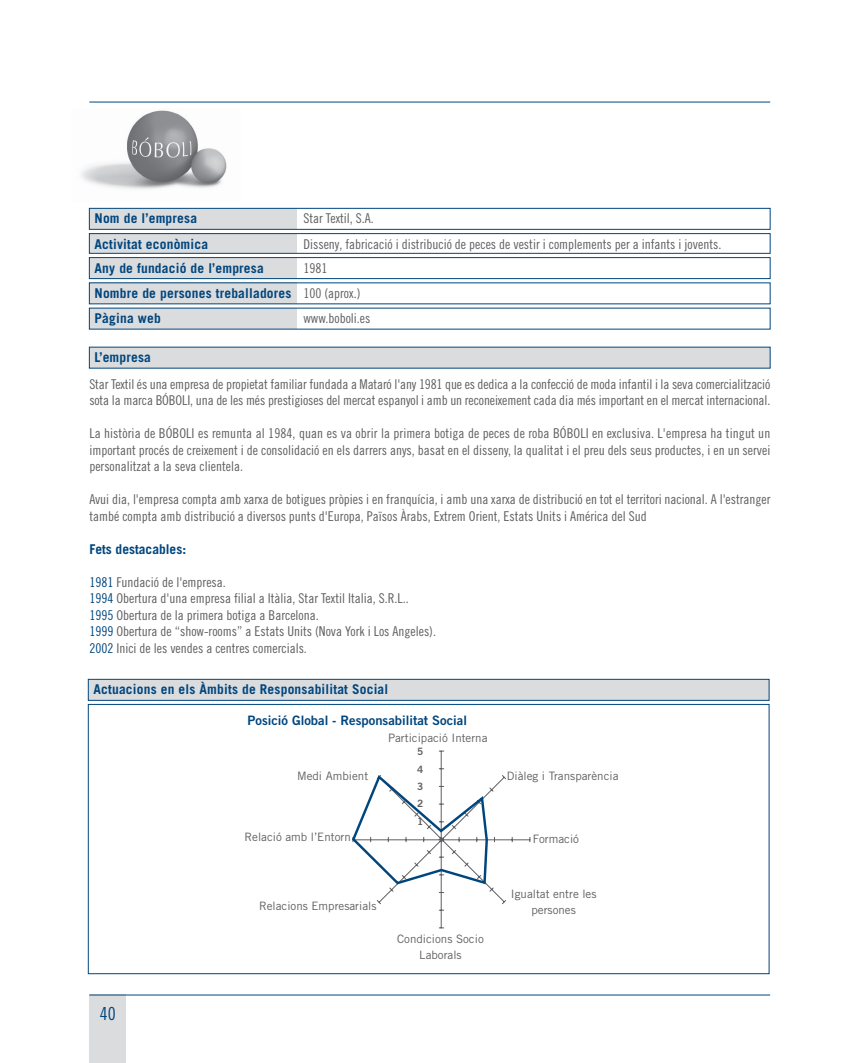
<style>
.page{position:relative;width:851px;height:1063px;background:#fff}
.page>*{position:absolute;margin:0;border:0;box-sizing:border-box;transform-origin:0 0}
.t1{font:18px "Trade Gothic Cond Eighteen";color:#00467e}
.t2{font:13.5px/16.5px "Trade Gothic Cond Eighteen";color:#5f5f62}
.t3{font:700 13.5px/25.2px "Trade Gothic";letter-spacing:.015em;color:#00467e}
.t4{font:13.05px "Trade Gothic Bold Two";color:#00467e}
.t5{font:11.55px/15.8px "Trade Gothic";color:#5f5f62;text-align:center}
.t6{font:10.2px/17.4px "Trade Gothic Bold Two";color:#5f5f62;text-align:justify}
.s1{font-family:"Trade Gothic Cond Eighteen";font-weight:400;color:#5f5f62}
.s2{color:#00467e}
</style>
<div class="page">
<img style="left:81px;top:110px;width:146px;height:79px">
<div style="left:89px;top:347px;width:681px;height:22px;background:#dbdcde"></div>
<div style="left:89px;top:995px;width:37px;height:68px;background:#dbdcde"></div>
<hr style="left:89px;top:102px;width:681px;height:1px;background:#00467e">
<hr style="left:89px;top:995px;width:681px;height:1px;background:#00467e">
<svg style="left:88px;top:233px;width:682px;height:97px"></svg>
<div style="left:89px;top:208px;width:207px;height:21px;background:#dbdcde"></div>
<div style="left:89px;top:208px;width:681px;height:22px;border:1px solid #00467e"></div>
<div style="left:88px;top:679px;width:681px;height:22px;background:#dbdcde;border:1px solid #00467e"></div>
<div style="left:88px;top:704px;width:681px;height:270px;border:1px solid #00467e"></div>
<svg style="left:352px;top:750px;width:179px;height:179px"></svg>
<p class="t3" style="left:95px;top:207px;width:104px">Nom de l’empresa</p>
<p class="t2" style="left:303px;top:211px;width:72px">Star Textil, S.A.</p>
<p class="t3" style="left:95px;top:232px;width:115px">Activitat econòmica</p>
<p class="t2" style="left:303px;top:237px;width:419px">Disseny, fabricació i distribució de peces de vestir i complements per a infants i jovents.</p>
<p class="t3" style="left:95px;top:256px;width:171px">Any de fundació de l’empresa</p>
<p class="t2" style="left:303px;top:261px;width:25px">1981</p>
<p class="t3" style="left:95px;top:282px;width:267px">Nombre de persones treballadores <span class="s1">100 (aprox.)<br></span>Pàgina web</p>
<p class="t2" style="left:303px;top:311px;width:69px">www.boboli.es</p>
<p class="t3" style="left:95px;top:346px;width:58px">L’empresa</p>
<p class="t2" style="left:89px;top:377px;width:682px">Star Textil és una empresa de propietat familiar fundada a Mataró l'any 1981 que es dedica a la confecció de moda infantil i la seva comercialització sota la marca BÓBOLI, una de les més prestigioses del mercat espanyol i amb un reconeixement cada dia més important en el mercat internacional.</p>
<p class="t2" style="left:89px;top:426px;width:682px;text-align:justify">La història de BÓBOLI es remunta al 1984, quan es va obrir la primera botiga de peces de roba BÓBOLI en exclusiva. L'empresa ha tingut un important procés de creixement i de consolidació en els darrers anys, basat en el disseny, la qualitat i el preu dels seus productes, i en un servei personalitzat a la seva clientela.</p>
<p class="t2" style="left:89px;top:492px;width:682px">Avui dia, l'empresa compta amb xarxa de botigues pròpies i en franquícia, i amb una xarxa de distribució en tot el territori nacional. A l'estranger també compta amb distribució a diversos punts d'Europa, Països Àrabs, Extrem Orient, Estats Units i América del Sud</p>
<p class="t3" style="left:89px;top:538px;width:98px">Fets destacables:</p>
<p class="t2" style="left:89px;top:575px;width:348px"><span class="s2">1981</span> Fundació de l'empresa.<br><span class="s2">1994</span> Obertura d'una empresa filial a Itàlia, Star Textil Italia, S.R.L..<br><span class="s2">1995</span> Obertura de la primera botiga a Barcelona.<br><span class="s2">1999</span> Obertura de “show-rooms” a Estats Units (Nova York i Los Angeles).<br><span class="s2">2002</span> Inici de les vendes a centres comercials.</p>
<p class="t3" style="left:93px;top:678px;width:296px">Actuacions en els Àmbits de Responsabilitat Social</p>
<p class="t4" style="left:247px;top:715px;width:221px">Posició Global - Responsabilitat Social</p>
<p class="t5" style="left:388px;top:731px;width:101px">Participació Interna</p>
<p class="t5" style="left:297px;top:769px;width:73px">Medi Ambient</p>
<p class="t5" style="left:507px;top:769px;width:113px">Diàleg i Transparència</p>
<p class="t6" style="left:417px;top:744px;width:8px">5<br>4<br>3<br>2<br>1</p>
<p class="t5" style="left:244px;top:830px;width:108px">Relació amb l’Entorn</p>
<p class="t5" style="left:532px;top:832px;width:48px">Formació</p>
<h1 class="t1" style="left:100px;top:1007px;width:17px">40</h1>
<p class="t5" style="left:259px;top:899px;width:119px">Relacions Empresarials</p>
<p class="t5" style="left:397px;top:932px;width:88px">Condicions Socio<br>Laborals</p>
<p class="t5" style="left:511px;top:887px;width:87px">Igualtat entre les persones</p>
</div>
